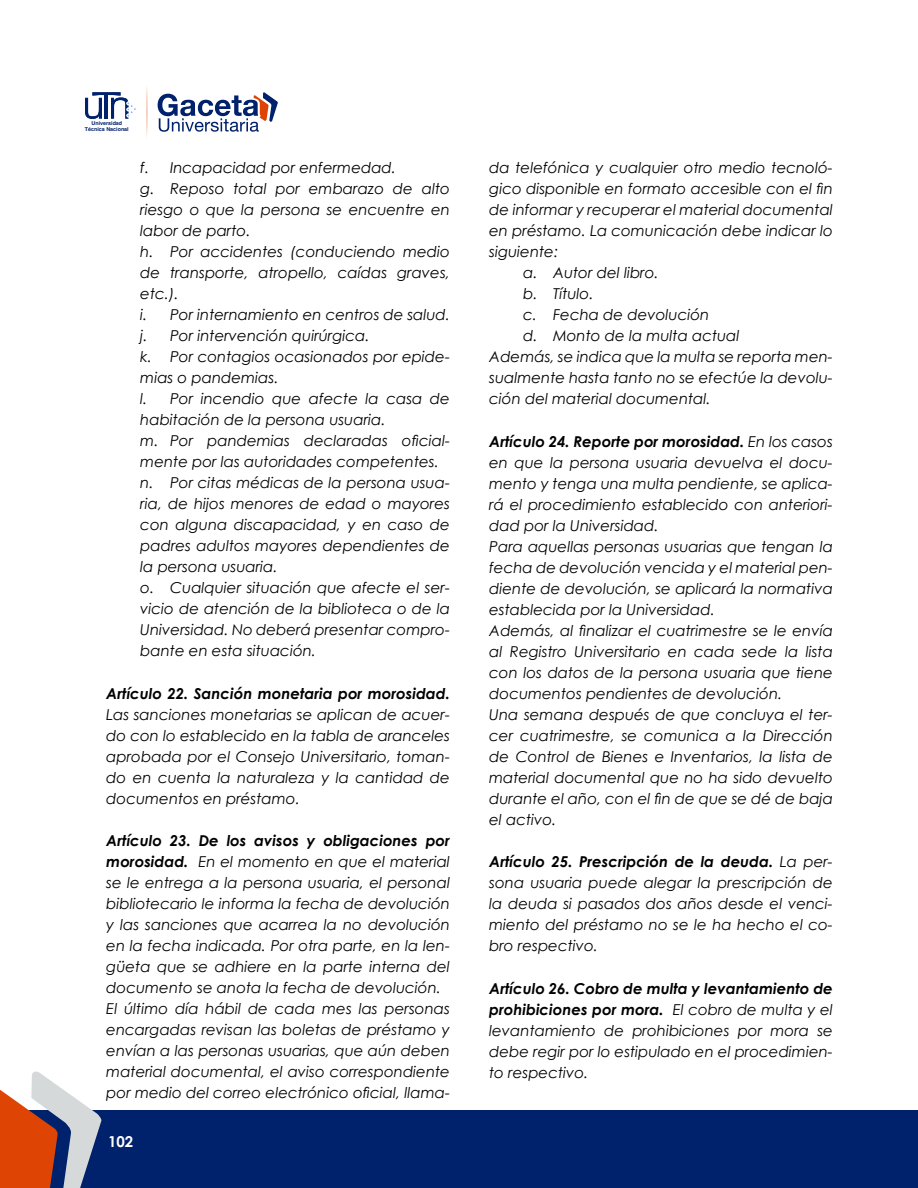
<style>
.page{position:relative;width:918px;height:1188px;background:#fff}
.page>*{position:absolute;margin:0;border:0;box-sizing:border-box;transform-origin:0 0}
.t1{font:italic 15px/21px "Century Gothic";color:#000}
.t2{font:italic 700 15px "Century Gothic";color:#000}
.t3{font:700 15px "Century Gothic";color:#fff}
.t4{font:700 5.4px/6.4px "Helvetica";color:#00216b;text-align:center}
.s1{font-weight:700}
</style>
<div class="page">
<div style="left:0;top:1110px;width:918px;height:78px;background:#00216b"></div>
<svg style="left:0;top:1071px;width:102px;height:117px"></svg>
<svg style="left:85px;top:92px;width:51px;height:27px"></svg>
<svg style="left:158px;top:92px;width:120px;height:40px"></svg>
<svg style="left:147px;top:90px;width:1px;height:43px"></svg>
<p class="t4" style="left:85px;top:120px;width:45px">Universidad<br>Técnica Nacional</p>
<p class="t1" style="left:140px;top:157px;width:311px">f. Incapacidad por enfermedad.<br>g. Reposo total por embarazo de alto riesgo o que la persona se encuentre en labor de parto.<br>h. Por accidentes (conduciendo medio de transporte, atropello, caídas graves, etc.).<br>i. Por internamiento en centros de salud. j. Por intervención quirúrgica.<br>k. Por contagios ocasionados por epide&shy;mias o pandemias.<br>l. Por incendio que afecte la casa de habitación de la persona usuaria.<br>m. Por pandemias declaradas oficial&shy;mente por las autoridades competentes. n. Por citas médicas de la persona usua&shy;ria, de hijos menores de edad o mayores con alguna discapacidad, y en caso de padres adultos mayores dependientes de la persona usuaria.<br>o. Cualquier situación que afecte el ser&shy;vicio de atención de la biblioteca o de la Universidad. No deberá presentar compro&shy;bante en esta situación.</p>
<p class="t2" style="left:106px;top:682px;width:345px">Artículo 22. Sanción monetaria por morosidad.</p>
<p class="t1" style="left:106px;top:704px;width:345px;text-align:justify">Las sanciones monetarias se aplican de acuer&shy;do con lo establecido en la tabla de aranceles aprobada por el Consejo Universitario, toman&shy;do en cuenta la naturaleza y la cantidad de documentos en préstamo.</p>
<p class="t1" style="left:106px;top:830px;width:345px"><span class="s1">Artículo 23. De los avisos y obligaciones por morosidad.</span> En el momento en que el material se le entrega a la persona usuaria, el personal bibliotecario le informa la fecha de devolución y las sanciones que acarrea la no devolución en la fecha indicada. Por otra parte, en la len&shy;güeta que se adhiere en la parte interna del documento se anota la fecha de devolución.<br>El último día hábil de cada mes las personas encargadas revisan las boletas de préstamo y envían a las personas usuarias, que aún deben material documental, el aviso correspondiente por medio del correo electrónico oficial, llama-</p>
<p class="t3" style="left:108px;top:1130px;width:27px">102</p>
<p class="t1" style="left:489px;top:157px;width:345px">da telefónica y cualquier otro medio tecnoló-</p>
<p class="t1" style="left:489px;top:178px;width:345px">gico disponible en formato accesible con el fin</p>
<p class="t1" style="left:489px;top:199px;width:345px">de informar y recuperar el material documental</p>
<p class="t1" style="left:489px;top:220px;width:345px">en préstamo. La comunicación debe indicar lo</p>
<p class="t1" style="left:489px;top:241px;width:70px">siguiente:</p>
<p class="t1" style="left:523px;top:262px;width:137px">a. Autor del libro.</p>
<p class="t1" style="left:523px;top:283px;width:72px">b. Título.</p>
<p class="t1" style="left:523px;top:304px;width:188px">c. Fecha de devolución</p>
<p class="t1" style="left:523px;top:325px;width:218px">d. Monto de la multa actual</p>
<p class="t1" style="left:489px;top:346px;width:345px">Además, se indica que la multa se reporta men-</p>
<p class="t1" style="left:489px;top:367px;width:345px">sualmente hasta tanto no se efectúe la devolu-</p>
<p class="t1" style="left:489px;top:388px;width:223px">ción del material documental.</p>
<p class="t1" style="left:489px;top:431px;width:345px"><span class="s1">Artículo 24. Reporte por morosidad.</span> En los casos en que la persona usuaria devuelva el docu&shy;mento y tenga una multa pendiente, se aplica&shy;rá el procedimiento establecido con anteriori&shy;dad por la Universidad.<br>Para aquellas personas usuarias que tengan la fecha de devolución vencida y el material pen&shy;diente de devolución, se aplicará la normativa establecida por la Universidad.<br>Además, al finalizar el cuatrimestre se le envía al Registro Universitario en cada sede la lista con los datos de la persona usuaria que tiene documentos pendientes de devolución.<br>Una semana después de que concluya el ter&shy;cer cuatrimestre, se comunica a la Dirección de Control de Bienes e Inventarios, la lista de material documental que no ha sido devuelto durante el año, con el fin de que se dé de baja el activo.</p>
<p class="t1" style="left:489px;top:851px;width:345px;text-align:justify"><span class="s1">Artículo 25. Prescripción de la deuda.</span> La per&shy;sona usuaria puede alegar la prescripción de la deuda si pasados dos años desde el venci&shy;miento del préstamo no se le ha hecho el co&shy;bro respectivo.</p>
<p class="t1" style="left:489px;top:978px;width:345px;text-align:justify"><span class="s1">Artículo 26. Cobro de multa y levantamiento de prohibiciones por mora.</span> El cobro de multa y el levantamiento de prohibiciones por mora se debe regir por lo estipulado en el procedimien&shy;to respectivo.</p>
</div>
